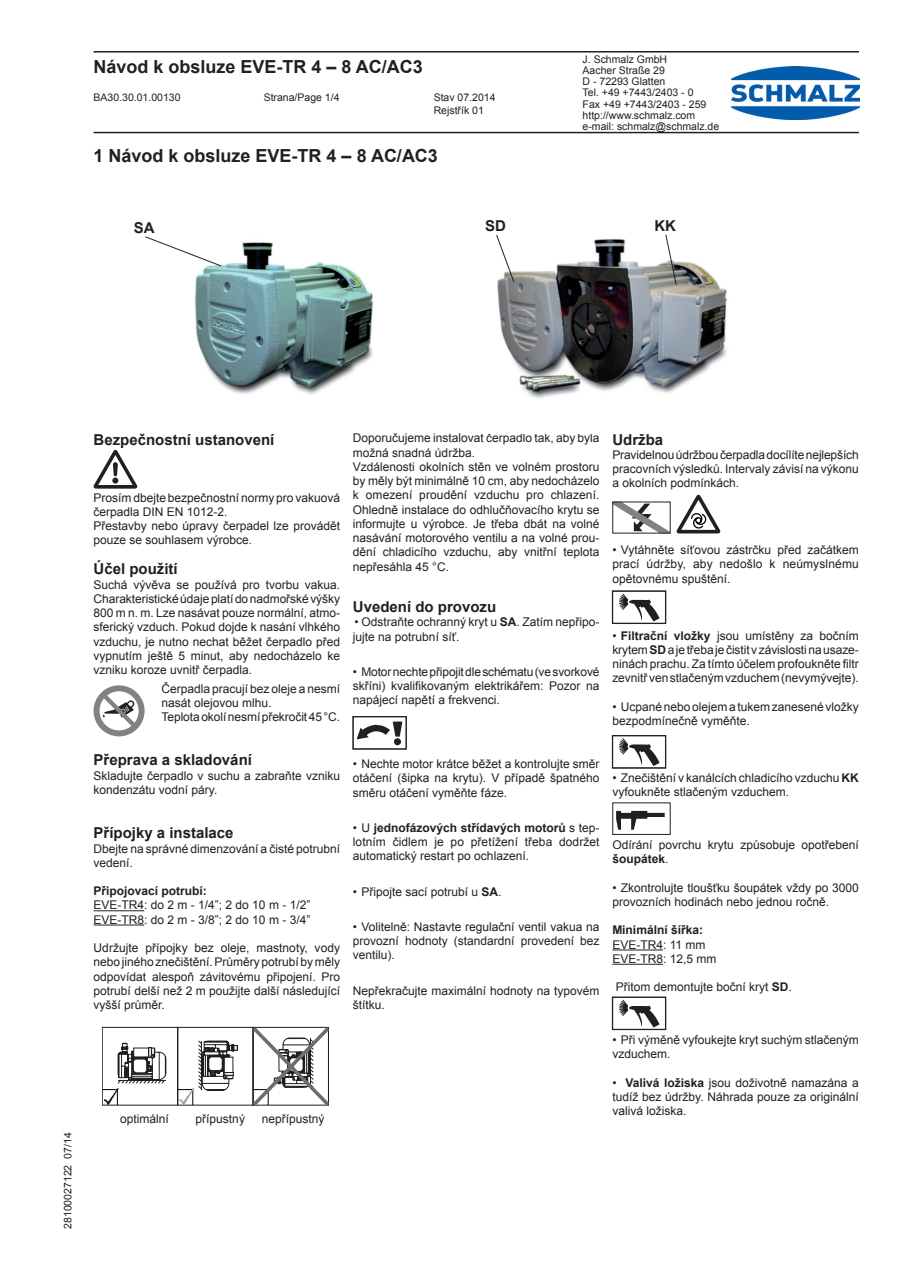
<style>
.page{position:relative;width:910px;height:1280px;background:#fff}
.page>*{position:absolute;margin:0;border:0;box-sizing:border-box;transform-origin:0 0}
.t1{font:700 18px "Arial";color:#231f20}
.t2{font:700 15px "Arial";color:#231f20}
.t3{font:12px/14.2px "Arial";color:#231f20}
.t4{font:700 12px "Arial";color:#231f20}
.t5{font:10.5px/11.2px "Arial";color:#231f20}
.s1{font-weight:700}
</style>
<div class="page">
<img style="left:731px;top:66px;width:128px;height:54px">
<hr style="left:94px;top:51px;width:765px;height:2px;background:#231f20">
<hr style="left:94px;top:132px;width:765px;height:1px;background:#231f20">
<hr style="left:94px;top:910px;width:50px;height:1px;background:#231f20">
<hr style="left:94px;top:924px;width:50px;height:1px;background:#231f20">
<hr style="left:612px;top:949px;width:51px;height:1px;background:#231f20">
<hr style="left:612px;top:964px;width:51px;height:1px;background:#231f20">
<svg style="left:94px;top:450px;width:43px;height:39px"></svg>
<svg style="left:619px;top:593px;width:41px;height:28px"></svg>
<div style="left:612px;top:591px;width:54px;height:33px;border:1px solid #231f20"></div>
<svg style="left:357px;top:721px;width:45px;height:18px"></svg>
<div style="left:394px;top:738px;width:7px;height:7px;background:#231f20;border-radius:50%"></div>
<div style="left:353px;top:716px;width:54px;height:33px;border:1px solid #231f20"></div>
<svg style="left:616px;top:811px;width:49px;height:19px"></svg>
<div style="left:612px;top:802px;width:59px;height:33px;border:1px solid #231f20"></div>
<svg style="left:619px;top:738px;width:41px;height:28px"></svg>
<div style="left:612px;top:735px;width:54px;height:33px;border:1px solid #231f20"></div>
<svg style="left:619px;top:999px;width:41px;height:28px"></svg>
<div style="left:612px;top:997px;width:54px;height:33px;border:1px solid #231f20"></div>
<div style="left:94px;top:685px;width:51px;height:51px;border:6px solid #808285;border-radius:50%"></div>
<img style="left:195px;top:242px;width:179px;height:152px">
<img style="left:497px;top:238px;width:230px;height:161px">
<svg style="left:496px;top:235px;width:19px;height:48px"></svg>
<svg style="left:665px;top:234px;width:12px;height:52px"></svg>
<svg style="left:614px;top:504px;width:55px;height:27px"></svg>
<svg style="left:677px;top:495px;width:43px;height:38px"></svg>
<svg style="left:102px;top:1026px;width:227px;height:80px"></svg>
<svg style="left:145px;top:236px;width:77px;height:31px"></svg>
<svg style="left:97px;top:688px;width:45px;height:45px"></svg>
<h1 class="t1" style="left:94px;top:54px;width:331px">Návod k obsluze EVE-TR 4 – 8 AC/AC3</h1>
<p class="t5" style="left:264px;top:92px;width:77px">Strana/Page 1/4</p>
<p class="t5" style="left:94px;top:92px;width:88px">BA30.30.01.00130</p>
<p class="t5" style="left:434px;top:91px;width:63px;line-height:12.6px">Stav 07.2014<br>Rejstřík 01</p>
<h1 class="t1" style="left:94px;top:144px;width:346px">1 Návod k obsluze EVE-TR 4 – 8 AC/AC3</h1>
<p class="t5" style="left:583px;top:53px;width:138px">J. Schmalz GmbH<br>Aacher Straße 29<br>D - 72293 Glatten<br>Tel. +49 +7443/2403 - 0<br>Fax +49 +7443/2403 - 259 http://www.schmalz.com e-mail: schmalz@schmalz.de</p>
<p class="t2" style="left:134px;top:218px;width:22px">SA</p>
<p class="t2" style="left:485px;top:216px;width:22px">SD</p>
<p class="t2" style="left:654px;top:216px;width:23px">KK</p>
<p class="t5" style="left:62px;top:1229px;width:98px;rotate:-90deg">28100027122 07/14</p>
<p class="t2" style="left:94px;top:429px;width:182px">Bezpečnostní ustanovení</p>
<p class="t3" style="left:94px;top:490px;width:248px">Prosím dbejte bezpečnostní normy pro vakuová čerpadla DIN EN 1012-2.<br>Přestavby nebo úpravy čerpadel lze provádět pouze se souhlasem výrobce.</p>
<p class="t2" style="left:94px;top:559px;width:86px">Účel použití</p>
<p class="t3" style="left:94px;top:577px;width:248px;text-align:justify">Suchá vývěva se používá pro tvorbu vakua.<br>Charakteristické údaje platí do nadmořské výšky 800 m n. m. Lze nasávat pouze normální, atmo&shy;sferický vzduch. Pokud dojde k nasání vlhkého vzduchu, je nutno nechat běžet čerpadlo před vypnutím ještě 5 minut, aby nedocházelo ke vzniku koroze uvnitř čerpadla.</p>
<p class="t3" style="left:162px;top:681px;width:180px">Čerpadla pracují bez oleje a nesmí nasát olejovou mlhu.<br>Teplota okolí nesmí překročit 45°C.</p>
<p class="t2" style="left:94px;top:750px;width:160px">Přeprava a skladování</p>
<p class="t3" style="left:94px;top:768px;width:248px">Skladujte čerpadlo v suchu a zabraňte vzniku kondenzátu vodní páry.</p>
<p class="t2" style="left:94px;top:823px;width:142px">Přípojky a instalace</p>
<p class="t3" style="left:94px;top:841px;width:248px">Dbejte na správné dimenzování a čisté potrubní vedení.</p>
<p class="t4" style="left:94px;top:883px;width:115px">Připojovací potrubí:</p>
<p class="t3" style="left:94px;top:898px;width:218px">EVE-TR4: do 2 m - 1/4”; 2 do 10 m - 1/2”<br>EVE-TR8: do 2 m - 3/8”; 2 do 10 m - 3/4”</p>
<p class="t3" style="left:94px;top:941px;width:248px;text-align:justify">Udržujte přípojky bez oleje, mastnoty, vody nebo jiného znečištění. Průměry potrubí by měly odpovídat alespoň závitovému připojení. Pro potrubí delší než 2 m použijte další následující vyšší průměr.</p>
<p class="t3" style="left:353px;top:431px;width:248px">Doporučujeme instalovat čerpadlo tak, aby byla možná snadná údržba.<br>Vzdálenosti okolních stěn ve volném prostoru by měly být minimálně 10 cm, aby nedocházelo k omezení proudění vzduchu pro chlazení.<br>Ohledně instalace do odhlučňovacího krytu se informujte u výrobce. Je třeba dbát na volné nasávání motorového ventilu a na volné prou&shy;dění chladicího vzduchu, aby vnitřní teplota nepřesáhla 45 °C.</p>
<p class="t2" style="left:353px;top:597px;width:145px">Uvedení do provozu</p>
<p class="t3" style="left:353px;top:615px;width:248px">• Odstraňte ochranný kryt u <span class="s1">SA</span>. Zatím nepřipo&shy;jujte na potrubní síť.</p>
<p class="t3" style="left:353px;top:664px;width:248px;text-align:justify">• Motor nechte připojit dle schématu (ve svorkové skříni) kvalifikovaným elektrikářem: Pozor na napájecí napětí a frekvenci.</p>
<p class="t3" style="left:353px;top:757px;width:248px;text-align:justify">• Nechte motor krátce běžet a kontrolujte směr otáčení (šipka na krytu). V případě špatného směru otáčení vyměňte fáze.</p>
<p class="t3" style="left:353px;top:820px;width:248px;text-align:justify">• U <span class="s1">jednofázových střídavých motorů</span> s tep&shy;lotním čidlem je po přetížení třeba dodržet automatický restart po ochlazení.</p>
<p class="t3" style="left:353px;top:884px;width:150px">• Připojte sací potrubí u <span class="s1">SA</span>.</p>
<p class="t3" style="left:353px;top:919px;width:248px;text-align:justify">• Volitelně: Nastavte regulační ventil vakua na provozní hodnoty (standardní provedení bez ventilu).</p>
<p class="t3" style="left:353px;top:983px;width:248px">Nepřekračujte maximální hodnoty na typovém štítku.</p>
<p class="t3" style="left:120px;top:1112px;width:50px">optimální</p>
<p class="t3" style="left:196px;top:1112px;width:51px">přípustný</p>
<p class="t3" style="left:262px;top:1112px;width:64px">nepřípustný</p>
<p class="t2" style="left:612px;top:429px;width:52px">Údržba</p>
<p class="t3" style="left:612px;top:448px;width:248px;text-align:justify">Pravidelnou údržbou čerpadla docílíte nejlepších pracovních výsledků. Intervaly závisí na výkonu a okolních podmínkách.</p>
<p class="t3" style="left:612px;top:543px;width:248px;text-align:justify">• Vytáhněte síťovou zástrčku před začátkem prací údržby, aby nedošlo k neúmyslnému opětovnému spuštění.</p>
<p class="t3" style="left:612px;top:628px;width:248px;text-align:justify">• <span class="s1">Filtrační vložky</span> jsou umístěny za bočním krytem <span class="s1">SD</span> aje třeba je čistit v závislosti na usaze&shy;ninách prachu. Za tímto účelem profoukněte filtr zevnitř ven stlačeným vzduchem (nevymývejte).</p>
<p class="t3" style="left:612px;top:700px;width:248px">• Ucpané nebo olejem a tukem zanesené vložky bezpodmínečně vyměňte.</p>
<p class="t3" style="left:612px;top:771px;width:248px">• Znečištění v kanálcích chladicího vzduchu <span class="s1">KK </span>vyfoukněte stlačeným vzduchem.</p>
<p class="t3" style="left:612px;top:838px;width:248px">Odírání povrchu krytu způsobuje opotřebení <span class="s1">šoupátek</span>.</p>
<p class="t3" style="left:612px;top:880px;width:248px">• Zkontrolujte tloušťku šoupátek vždy po 3000 provozních hodinách nebo jednou ročně.</p>
<p class="t4" style="left:612px;top:922px;width:92px">Minimální šířka:</p>
<p class="t3" style="left:612px;top:937px;width:106px">EVE-TR4: 11 mm<br>EVE-TR8: 12,5 mm</p>
<p class="t3" style="left:616px;top:980px;width:178px">Přitom demontujte boční kryt <span class="s1">SD</span>.</p>
<p class="t3" style="left:612px;top:1033px;width:248px">• Při výměně vyfoukejte kryt suchým stlačeným vzduchem.</p>
<p class="t3" style="left:612px;top:1075px;width:248px;text-align:justify">• <span class="s1">Valivá ložiska</span> jsou doživotně namazána a tudíž bez údržby. Náhrada pouze za originální valivá ložiska.</p>
</div>
